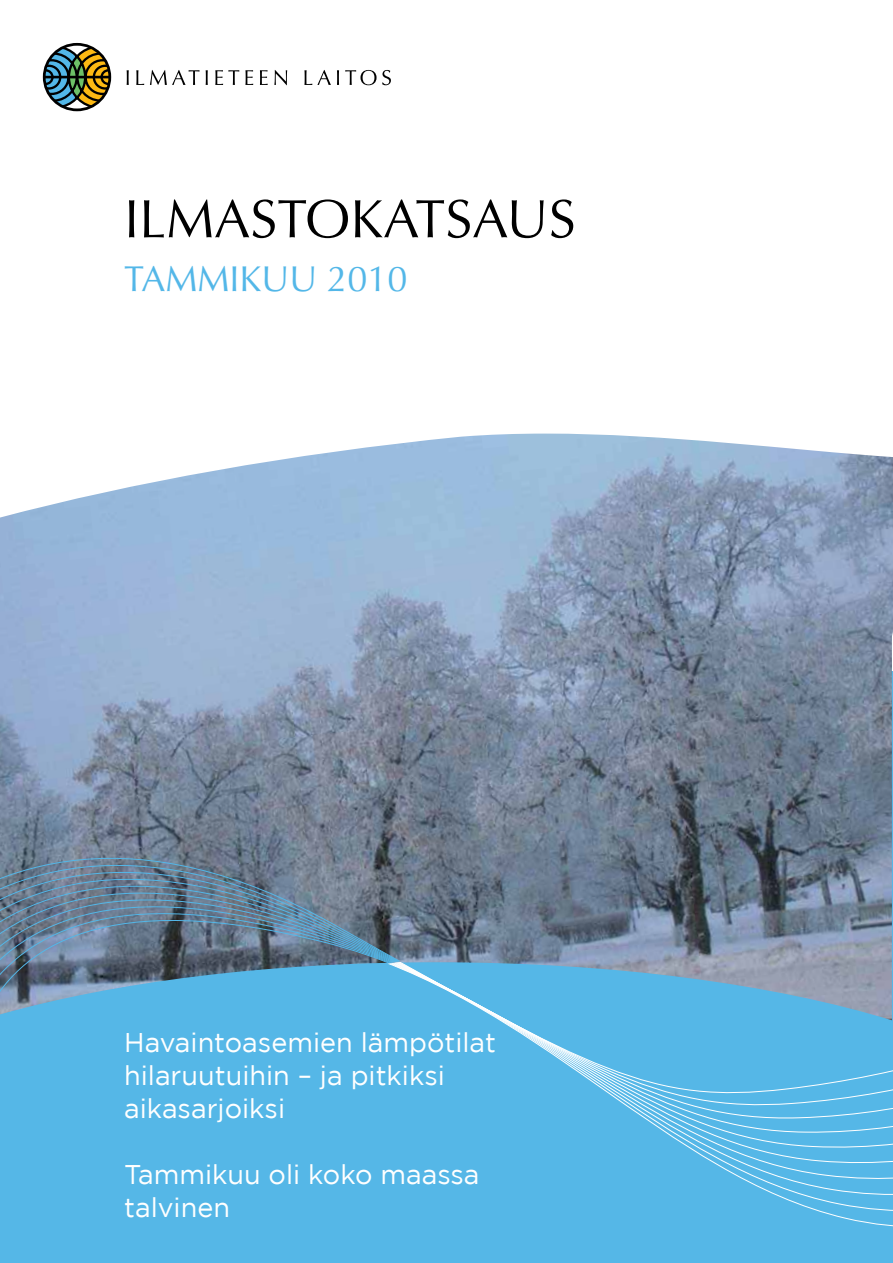
<style>
.page{position:relative;width:893px;height:1263px;background:#fff}
.page>*{position:absolute;margin:0;border:0;box-sizing:border-box;transform-origin:0 0}
.t1{font:54px "Optima LT Std";color:#000}
.t2{font:36px "Optima LT Std";color:#53b7e8}
.t3{font:27px/33px "Gotham";color:#fff}
</style>
<div class="page">
<div style="left:0;top:672px;width:893px;height:591px;background:#55b7e7"></div>
<img style="left:0;top:434px;width:893px;height:449px">
<svg style="left:400px;top:883px;width:493px;height:344px"></svg>
<svg style="left:0;top:785px;width:400px;height:14px;background:#76869b"></svg>
<svg style="left:0;top:799px;width:400px;height:15px;background:#748194"></svg>
<svg style="left:0;top:814px;width:400px;height:16px;background:#707d8f"></svg>
<svg style="left:0;top:830px;width:400px;height:185px"></svg>
<svg style="left:127px;top:70px;width:2px;height:15px"></svg>
<svg style="left:136px;top:70px;width:8px;height:15px"></svg>
<svg style="left:150px;top:70px;width:50px;height:15px"></svg>
<svg style="left:206px;top:70px;width:2px;height:15px"></svg>
<svg style="left:215px;top:70px;width:24px;height:15px"></svg>
<svg style="left:245px;top:70px;width:8px;height:15px"></svg>
<svg style="left:260px;top:70px;width:8px;height:15px"></svg>
<svg style="left:274px;top:70px;width:13px;height:15px"></svg>
<svg style="left:304px;top:70px;width:27px;height:15px"></svg>
<svg style="left:337px;top:70px;width:2px;height:15px"></svg>
<svg style="left:345px;top:70px;width:46px;height:15px"></svg>
<svg style="left:43px;top:45px;width:68px;height:64px"></svg>
<hr style="left:44px;top:76px;width:66px;height:2px;background:#000">
<h1 class="t1" style="left:124px;top:188px;width:453px">ILMASTOKATSAUS</h1>
<h2 class="t2" style="left:124px;top:258px;width:285px">TAMMIKUU 2010</h2>
<p class="t3" style="left:124px;top:1025px;width:373px">Havaintoasemien lämpötilat hilaruutuihin – ja pitkiksi aikasarjoiksi</p>
<p class="t3" style="left:124px;top:1157px;width:357px">Tammikuu oli koko maassa talvinen</p>
</div>
